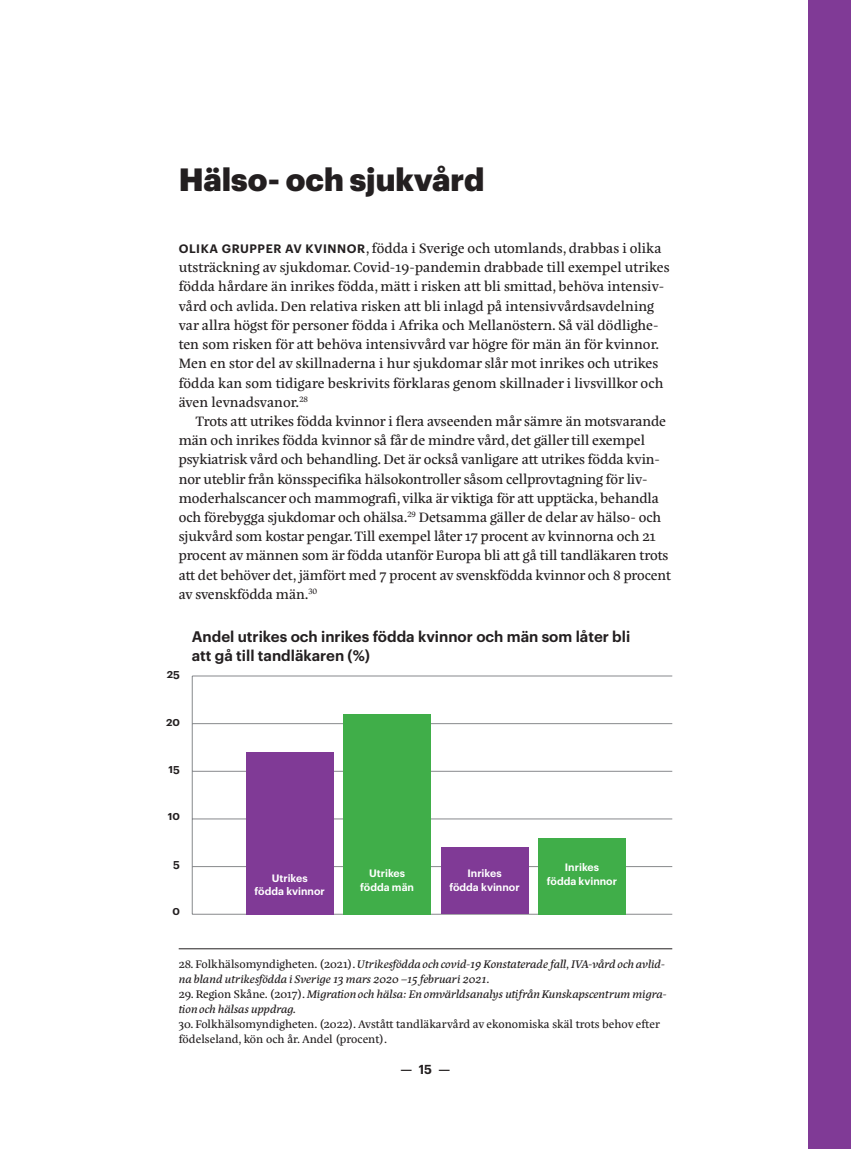
<style>
.page{position:relative;width:851px;height:1149px;background:#fff}
.page>*{position:absolute;margin:0;border:0;box-sizing:border-box;transform-origin:0 0}
.rub{font:900 31.5px "Graphik";color:#231f20}
.rub_3{font:600 15px/19.2px "Graphik";color:#231f20}
.bröd_in{font:13.8px/19.2px "Eskorte Latin";letter-spacing:-.01em;color:#231f20}
.bröd_utan_hopp{font:13.8px/19.2px "Eskorte Latin";color:#231f20}
.t1{font:600 12.75px "Graphik";color:#231f20}
.nottext{font:italic 11.25px/15px "Eskorte Latin";color:#231f20}
.nottext-2{font:11.25px/15px "Eskorte Latin";color:#231f20}
.nottext-3{font:600 11.25px "Graphik";color:#231f20}
.rub_3-2{font:600 10.5px/13.5px "Graphik";color:#fff;text-align:center}
.s1{font-family:"Graphik";font-weight:600;font-size:12px}
.s2{font-style:normal}
</style>
<div class="page">
<div style="left:808px;top:0;width:42px;height:1148px;background:#803a96"></div>
<hr style="left:179px;top:948px;width:493px;height:1px;background:#231f20">
<hr style="left:192px;top:675px;width:1px;height:238px;background:#87898c">
<hr style="left:192px;top:913px;width:480px;height:1px;background:#87898c">
<hr style="left:192px;top:865px;width:480px;height:1px;background:#87898c">
<hr style="left:192px;top:818px;width:480px;height:1px;background:#87898c">
<hr style="left:192px;top:770px;width:480px;height:1px;background:#87898c">
<hr style="left:192px;top:723px;width:480px;height:1px;background:#87898c">
<hr style="left:192px;top:675px;width:480px;height:1px;background:#87898c">
<div style="left:538px;top:837px;width:87px;height:77px;background:#40ae49"></div>
<div style="left:440px;top:847px;width:88px;height:67px;background:#803a96"></div>
<div style="left:343px;top:714px;width:88px;height:200px;background:#40ae49"></div>
<div style="left:246px;top:752px;width:87px;height:162px;background:#803a96"></div>
<p class="rub" style="left:179px;top:155px;width:307px">Hälso- och sjukvård</p>
<p class="bröd_utan_hopp" style="left:179px;top:238px;width:492px"><span class="s1">OLIKA GRUPPER AV KVINNOR</span>, födda i Sverige och utomlands, drabbas i olika utsträckning av sjukdomar. Covid-19-pandemin drabbade till exempel utrikes födda hårdare än inrikes födda, mätt i risken att bli smittad, behöva intensiv&shy;vård och avlida. Den relativa risken att bli inlagd på intensivvårdsavdelning var allra högst för personer födda i Afrika och Mellanöstern. Så väl dödlighe&shy;ten som risken för att behöva intensivvård var högre för män än för kvinnor.<br>Men en stor del av skillnaderna i hur sjukdomar slår mot inrikes och utrikes födda kan som tidigare beskrivits förklaras genom skillnader i livsvillkor och även levnadsvanor.<sup>28</sup></p>
<p class="bröd_in" style="left:179px;top:411px;width:493px;text-indent:17px">Trots att utrikes födda kvinnor i flera avseenden mår sämre än motsvarande män och inrikes födda kvinnor så får de mindre vård, det gäller till exempel psykiatrisk vård och behandling. Det är också vanligare att utrikes födda kvin&shy;nor uteblir från könsspecifika hälsokontroller såsom cellprovtagning för liv&shy;moderhalscancer och mammografi, vilka är viktiga för att upptäcka, behandla och förebygga sjukdomar och ohälsa.<sup>29</sup> Detsamma gäller de delar av hälso- och sjukvård som kostar pengar. Till exempel låter 17 procent av kvinnorna och 21 procent av männen som är födda utanför Europa bli att gå till tandläkaren trots att det behöver det, jämfört med 7 procent av svenskfödda kvinnor och 8 procent av svenskfödda män.<sup>30</sup></p>
<p class="nottext-3" style="left:167px;top:665px;width:15px">25</p>
<p class="nottext-3" style="left:166px;top:712px;width:15px">20</p>
<p class="rub_3" style="left:192px;top:625px;width:440px">Andel utrikes och inrikes födda kvinnor och män som låter bli att gå till tandläkaren (%)</p>
<p class="nottext-3" style="left:168px;top:760px;width:13px">15</p>
<p class="nottext-3" style="left:168px;top:807px;width:14px">10</p>
<p class="nottext-3" style="left:173px;top:854px;width:8px">5</p>
<p class="nottext-3" style="left:172px;top:901px;width:9px">0</p>
<p class="rub_3-2" style="left:254px;top:870px;width:72px">Utrikes<br>födda kvinnor</p>
<p class="rub_3-2" style="left:360px;top:865px;width:55px">Utrikes födda män</p>
<p class="rub_3-2" style="left:449px;top:865px;width:72px">Inrikes<br>födda kvinnor</p>
<p class="rub_3-2" style="left:546px;top:859px;width:72px">Inrikes<br>födda kvinnor</p>
<p class="nottext" style="left:179px;top:955px;width:487px"><span class="s2">28. Folkhälsomyndigheten. (2021).</span> Utrikesfödda och covid-19 Konstaterade fall, IVA-vård och avlid&shy;na bland utrikesfödda i Sverige 13 mars 2020 –15 februari 2021.</p>
<p class="nottext" style="left:179px;top:985px;width:489px"><span class="s2">29. Region Skåne. (2017).</span> Migration och hälsa: En omvärldsanalys utifrån Kunskapscentrum migra&shy;tion och hälsas uppdrag.</p>
<p class="nottext-2" style="left:179px;top:1016px;width:483px">30. Folkhälsomyndigheten. (2022). Avstått tandläkarvård av ekonomiska skäl trots behov efter födelseland, kön och år. Andel (procent).</p>
<p class="t1" style="left:400px;top:1059px;width:51px">—15—</p>
</div>
